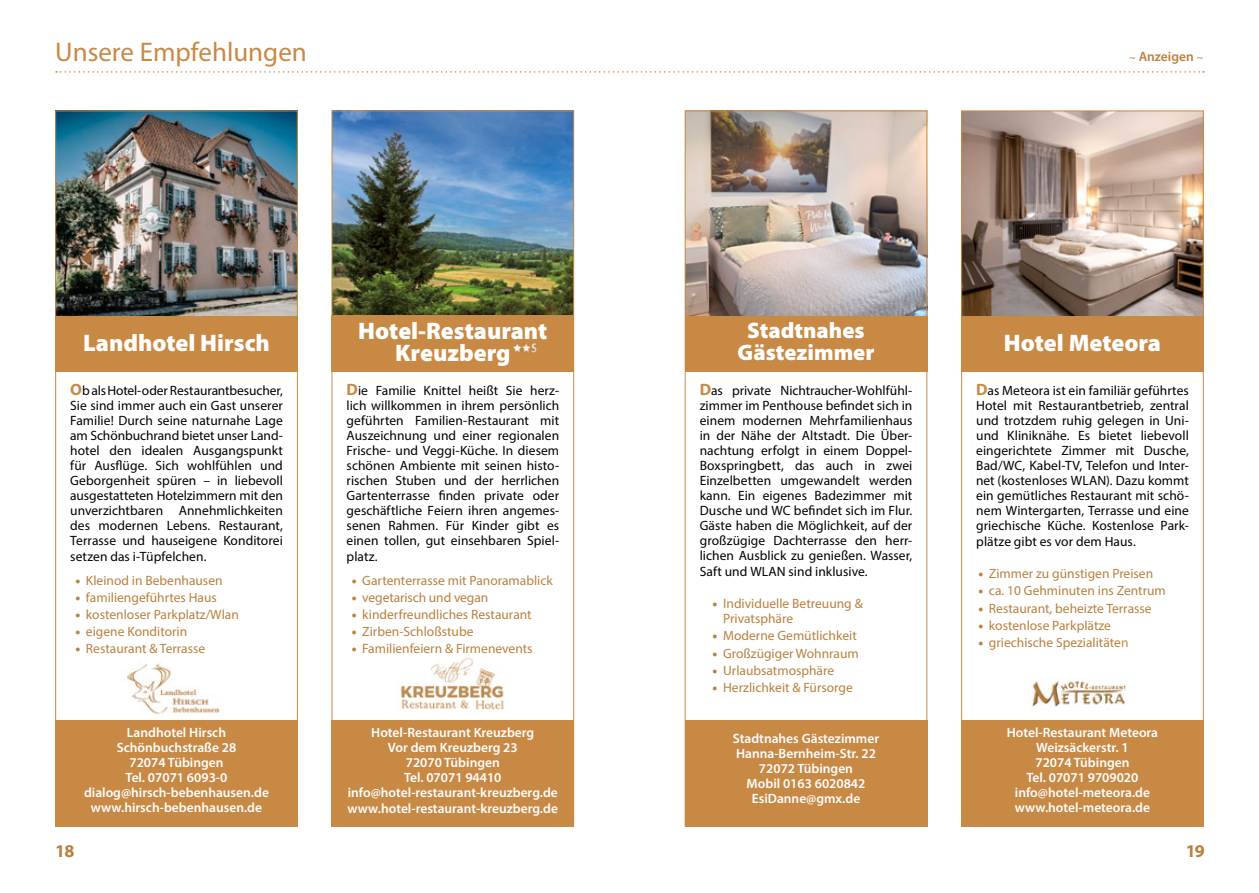
<style>
.page{position:relative;width:1259px;height:893px;background:#fff}
.page>*{position:absolute;margin:0;border:0;box-sizing:border-box;transform-origin:0 0}
.t1{font:27px "Myriad Pro";color:#c88945}
.t2{font:900 24px/22.5px "Myriad Pro";color:#fff;text-align:center}
.t3{font:900 22.5px/22.5px "Myriad Pro";color:#fff;text-align:center}
.t4{font:700 18px "Myriad Pro";color:#ba803f}
.t5{font:13.5px/15.1px "Myriad Pro";letter-spacing:.005em;color:#000;text-align:justify}
.t6{font:13.5px/15px "Myriad Pro";color:#ba803f}
.t7{font:600 13.5px/15px "Myriad Pro";color:#fff;text-align:center}
.t8{font:600 13.5px "Myriad Pro";color:#ba803f}
.s1{font-family:"Minion Pro";font-weight:700;font-size:12px}
.s2{font-weight:700;font-size:16.5px;color:#c88945}
.s3{font-weight:900}
.s4{color:#c88945}
</style>
<div class="page">
<img style="left:124px;top:663px;width:96px;height:52px">
<svg style="left:56px;top:71px;width:1148px;height:2px"></svg>
<div style="left:55px;top:720px;width:243px;height:106px;background:#c88945"></div>
<div style="left:55px;top:315px;width:243px;height:57px;background:#c88945"></div>
<img style="left:57px;top:113px;width:239px;height:202px">
<div style="left:961px;top:720px;width:242px;height:106px;background:#c88945"></div>
<div style="left:961px;top:315px;width:242px;height:57px;background:#c88945"></div>
<img style="left:963px;top:113px;width:238px;height:202px">
<img style="left:1032px;top:679px;width:95px;height:31px">
<div style="left:961px;top:111px;width:242px;height:715px;border:1px solid #c88945"></div>
<img style="left:401px;top:658px;width:103px;height:52px">
<div style="left:332px;top:720px;width:242px;height:106px;background:#c88945"></div>
<div style="left:332px;top:315px;width:242px;height:57px;background:#c88945"></div>
<img style="left:333px;top:113px;width:239px;height:202px">
<div style="left:55px;top:111px;width:243px;height:715px;border:1px solid #c88945"></div>
<div style="left:331px;top:111px;width:243px;height:715px;border:1px solid #c88945"></div>
<img style="left:513px;top:344px;width:24px;height:8px">
<div style="left:685px;top:720px;width:242px;height:106px;background:#c88945"></div>
<div style="left:685px;top:315px;width:242px;height:57px;background:#c88945"></div>
<img style="left:687px;top:113px;width:238px;height:202px">
<div style="left:685px;top:111px;width:242px;height:715px;border:1px solid #c88945"></div>
<h1 class="t1" style="left:55px;top:35px;width:253px">Unsere Empfehlungen</h1>
<p class="t8" style="left:1129px;top:48px;width:76px"><span class="s1">~</span> Anzeigen <span class="s1">~</span></p>
<h2 class="t2" style="left:83px;top:331px;width:188px">Landhotel Hirsch</h2>
<p class="t5" style="left:70px;top:383px;width:214px"><span class="s2">O</span>b als Hotel- oder Restaurantbesucher, Sie sind immer auch ein Gast unserer Familie! Durch seine naturnahe Lage am Schönbuchrand bietet unser Land&shy;hotel den idealen Ausgangspunkt für Ausflüge. Sich wohlfühlen und Geborgenheit spüren – in liebevoll ausgestatteten Hotelzimmern mit den unverzichtbaren Annehmlichkeiten des modernen Lebens. Restaurant, Terrasse und hauseigene Konditorei setzen das i-Tüpfelchen.</p>
<p class="t6" style="left:75px;top:573px;width:149px"><span class="s3">•</span> Kleinod in Bebenhausen</p>
<p class="t6" style="left:75px;top:590px;width:143px"><span class="s3">•</span> familiengeführtes Haus</p>
<p class="t6" style="left:75px;top:607px;width:165px"><span class="s3">•</span> kostenloser Parkplatz/Wlan</p>
<p class="t6" style="left:75px;top:624px;width:113px"><span class="s3">•</span> eigene Konditorin</p>
<p class="t6" style="left:75px;top:641px;width:131px"><span class="s3">•</span> Restaurant &amp; Terrasse</p>
<h2 class="t2" style="left:358px;top:318px;width:190px">Hotel-Restaurant<br>Kreuzberg</h2>
<p class="t5" style="left:346px;top:383px;width:214px"><span class="s2">D</span>ie Familie Knittel heißt Sie herz&shy;lich willkommen in ihrem persönlich geführten Familien-Restaurant mit Auszeichnung und einer regionalen Frische- und Veggi-Küche. In diesem schönen Ambiente mit seinen histo&shy;rischen Stuben und der herrlichen Gartenterrasse finden private oder geschäftliche Feiern ihren angemes&shy;senen Rahmen. Für Kinder gibt es einen tollen, gut einsehbaren Spiel&shy;platz.</p>
<p class="t6" style="left:352px;top:573px;width:203px"><span class="s3">•</span> Gartenterrasse mit Panoramablick</p>
<p class="t6" style="left:352px;top:590px;width:138px"><span class="s3">•</span> vegetarisch und vegan</p>
<p class="t6" style="left:352px;top:607px;width:182px"><span class="s3">•</span> kinderfreundliches Restaurant</p>
<p class="t6" style="left:352px;top:624px;width:123px"><span class="s3">•</span> Zirben-Schloßstube</p>
<p class="t6" style="left:352px;top:641px;width:182px"><span class="s3">•</span> Familienfeiern &amp; Firmenevents</p>
<h3 class="t3" style="left:737px;top:318px;width:138px">Stadtnahes<br>Gästezimmer</h3>
<p class="t5" style="left:700px;top:383px;width:214px"><span class="s2">D</span>as private Nichtraucher-Wohlfühl&shy;zimmer im Penthouse befindet sich in einem modernen Mehrfamilienhaus in der Nähe der Altstadt. Die Über&shy;nachtung erfolgt in einem Doppel-Boxspringbett, das auch in zwei Einzelbetten umgewandelt werden kann. Ein eigenes Badezimmer mit Dusche und WC befindet sich im Flur.<br>Gäste haben die Möglichkeit, auf der großzügige Dachterrasse den herr&shy;lichen Ausblick zu genießen. Wasser, Saft und WLAN sind inklusive.</p>
<p class="t6" style="left:723px;top:596px;width:141px;text-indent:-11px"><span class="s3">•</span> Individuelle Betreuung &amp;<br>Privatsphäre</p>
<p class="t6" style="left:712px;top:628px;width:146px"><span class="s3">•</span> Moderne Gemütlichkeit</p>
<p class="t6" style="left:712px;top:645px;width:148px"><span class="s3">•</span> Großzügiger Wohnraum</p>
<p class="t6" style="left:712px;top:662px;width:123px"><span class="s3">•</span> Urlaubsatmosphäre</p>
<p class="t6" style="left:712px;top:680px;width:142px"><span class="s3">•</span> Herzlichkeit &amp; Fürsorge</p>
<h2 class="t2" style="left:1004px;top:331px;width:159px">Hotel Meteora</h2>
<p class="t5" style="left:976px;top:383px;width:214px"><span class="s2">D</span>as Meteora ist ein familiär geführtes Hotel mit Restaurantbetrieb, zentral und trotzdem ruhig gelegen in Uni&shy;und Kliniknähe. Es bietet liebevoll eingerichtete Zimmer mit Dusche, Bad/WC, Kabel-TV, Telefon und Inter&shy;net (kostenloses WLAN). Dazu kommt ein gemütliches Restaurant mit schö&shy;nem Wintergarten, Terrasse und eine griechische Küche. Kostenlose Park&shy;plätze gibt es vor dem Haus.</p>
<p class="t6" style="left:978px;top:566px;width:176px"><span class="s3">•</span> Zimmer zu günstigen Preisen</p>
<p class="t6" style="left:978px;top:583px;width:189px"><span class="s3">•</span> ca. 10 Gehminuten ins Zentrum</p>
<p class="t6" style="left:978px;top:600px;width:175px"><span class="s3">•</span> Restaurant, beheizte Terrasse</p>
<p class="t6" style="left:978px;top:617px;width:134px"><span class="s3">•</span> kostenlose Parkplätze</p>
<p class="t6" style="left:978px;top:635px;width:152px"><span class="s3">•</span> griechische Spezialitäte<span class="s4">n</span></p>
<p class="t7" style="left:84px;top:725px;width:186px">Landhotel Hirsch<br>Schönbuchstraße 28<br>72074 Tübingen<br>Tel. 07071 6093-0 dialog@hirsch-bebenhausen.de www.hirsch-bebenhausen.de</p>
<p class="t7" style="left:1006px;top:725px;width:153px">Hotel-Restaurant Meteora<br>Weizsäckerstr. 1<br>72074 Tübingen<br>Tel. 07071 9709020 info@hotel-meteora.de www.hotel-meteora.de</p>
<p class="t7" style="left:348px;top:724px;width:212px">Hotel-Restaurant Kreuzberg<br>Vor dem Kreuzberg 23<br>72070 Tübingen<br>Tel. 07071 94410 info@hotel-restaurant-kreuzberg.de www.hotel-restaurant-kreuzberg.de</p>
<p class="t7" style="left:733px;top:731px;width:148px">Stadtnahes Gästezimmer<br>Hanna-Bernheim-Str. 22<br>72072 Tübingen<br>Mobil 0163 6020842<br>EsiDanne@gmx.de</p>
<h3 class="t4" style="left:55px;top:839px;width:21px">18</h3>
<h3 class="t4" style="left:1185px;top:839px;width:21px">19</h3>
</div>
